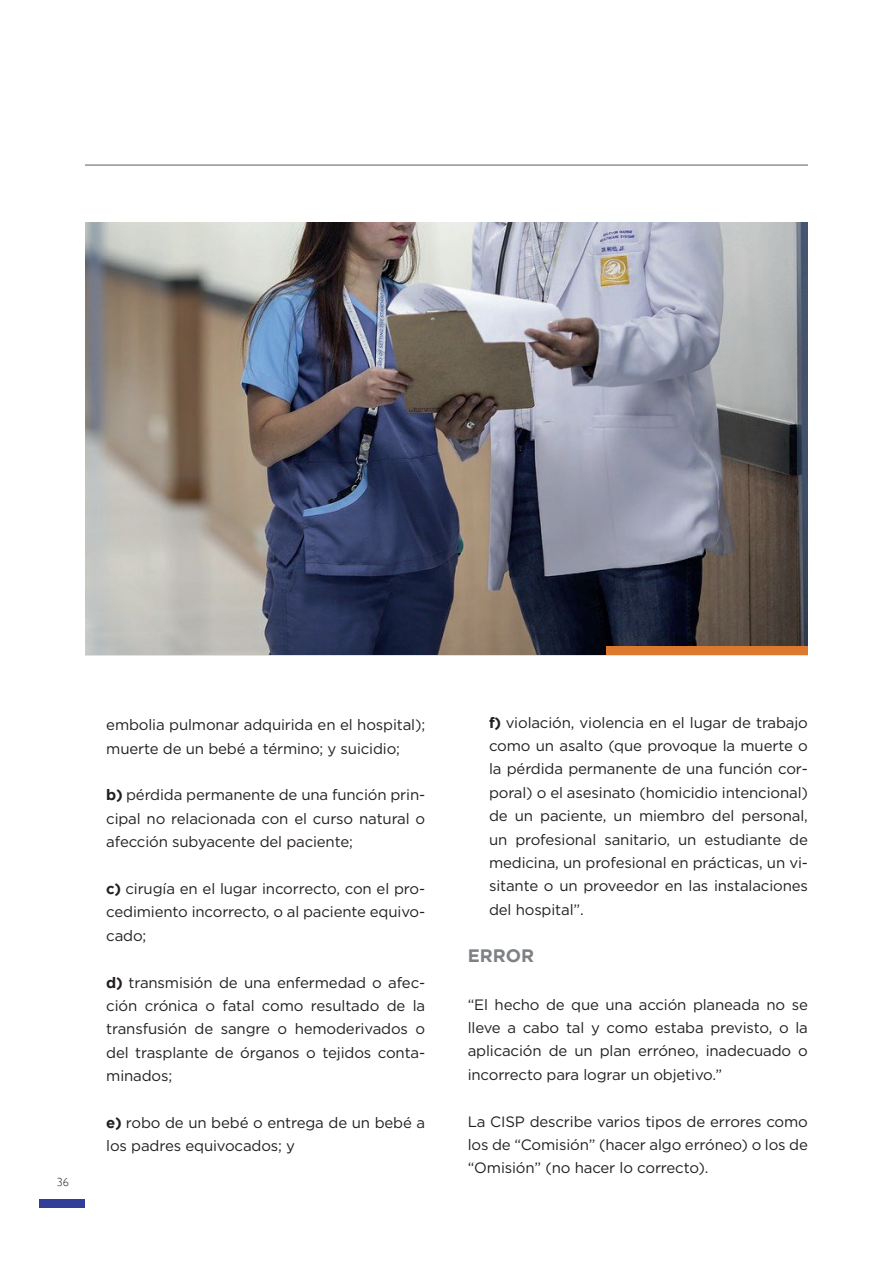
<style>
.page{position:relative;width:893px;height:1263px;background:#fff}
.page>*{position:absolute;margin:0;border:0;box-sizing:border-box;transform-origin:0 0}
.t1{font:700 18px "Gotham";color:#7e8185}
.t2{font:15px/23.4px "Gotham";letter-spacing:-.01em;color:#231f20;text-align:justify}
.t3{font:300 12px "Gill Sans";color:#231f20}
.s1{font-weight:700}
</style>
<div class="page">
<div style="left:40px;top:1199px;width:45px;height:9px;background:#323f99"></div>
<hr style="left:85px;top:164px;width:723px;height:2px;background:#94948a">
<img style="left:85px;top:222px;width:723px;height:433px">
<div style="left:607px;top:646px;width:201px;height:9px;background:#dd792e"></div>
<p class="t3" style="left:57px;top:1173px;width:13px">36</p>
<p class="t2" style="left:106px;top:713px;width:320px">embolia pulmonar adquirida en el hospital); muerte de un bebé a término; y suicidio;</p>
<p class="t2" style="left:106px;top:783px;width:320px"><span class="s1">b)</span> pérdida permanente de una función prin&shy;cipal no relacionada con el curso natural o afección subyacente del paciente;</p>
<p class="t2" style="left:106px;top:877px;width:320px"><span class="s1">c)</span> cirugía en el lugar incorrecto, con el pro&shy;cedimiento incorrecto, o al paciente equivo&shy;cado;</p>
<p class="t2" style="left:106px;top:970px;width:320px"><span class="s1">d)</span> transmisión de una enfermedad o afec&shy;ción crónica o fatal como resultado de la transfusión de sangre o hemoderivados o del trasplante de órganos o tejidos conta&shy;minados;</p>
<p class="t2" style="left:106px;top:1111px;width:320px"><span class="s1">e)</span> robo de un bebé o entrega de un bebé a los padres equivocados; y</p>
<p class="t2" style="left:489px;top:710px;width:320px"><span class="s1">f)</span> violación, violencia en el lugar de trabajo como un asalto (que provoque la muerte o la pérdida permanente de una función cor&shy;poral) o el asesinato (homicidio intencional) de un paciente, un miembro del personal, un profesional sanitario, un estudiante de medicina, un profesional en prácticas, un vi&shy;sitante o un proveedor en las instalaciones del hospital”.</p>
<p class="t1" style="left:468px;top:945px;width:68px">ERROR</p>
<p class="t2" style="left:468px;top:992px;width:342px">“El hecho de que una acción planeada no se lleve a cabo tal y como estaba previsto, o la aplicación de un plan erróneo, inadecuado o incorrecto para lograr un objetivo.”</p>
<p class="t2" style="left:468px;top:1109px;width:342px">La CISP describe varios tipos de errores como los de “Comisión” (hacer algo erróneo) o los de “Omisión” (no hacer lo correcto).</p>
</div>
